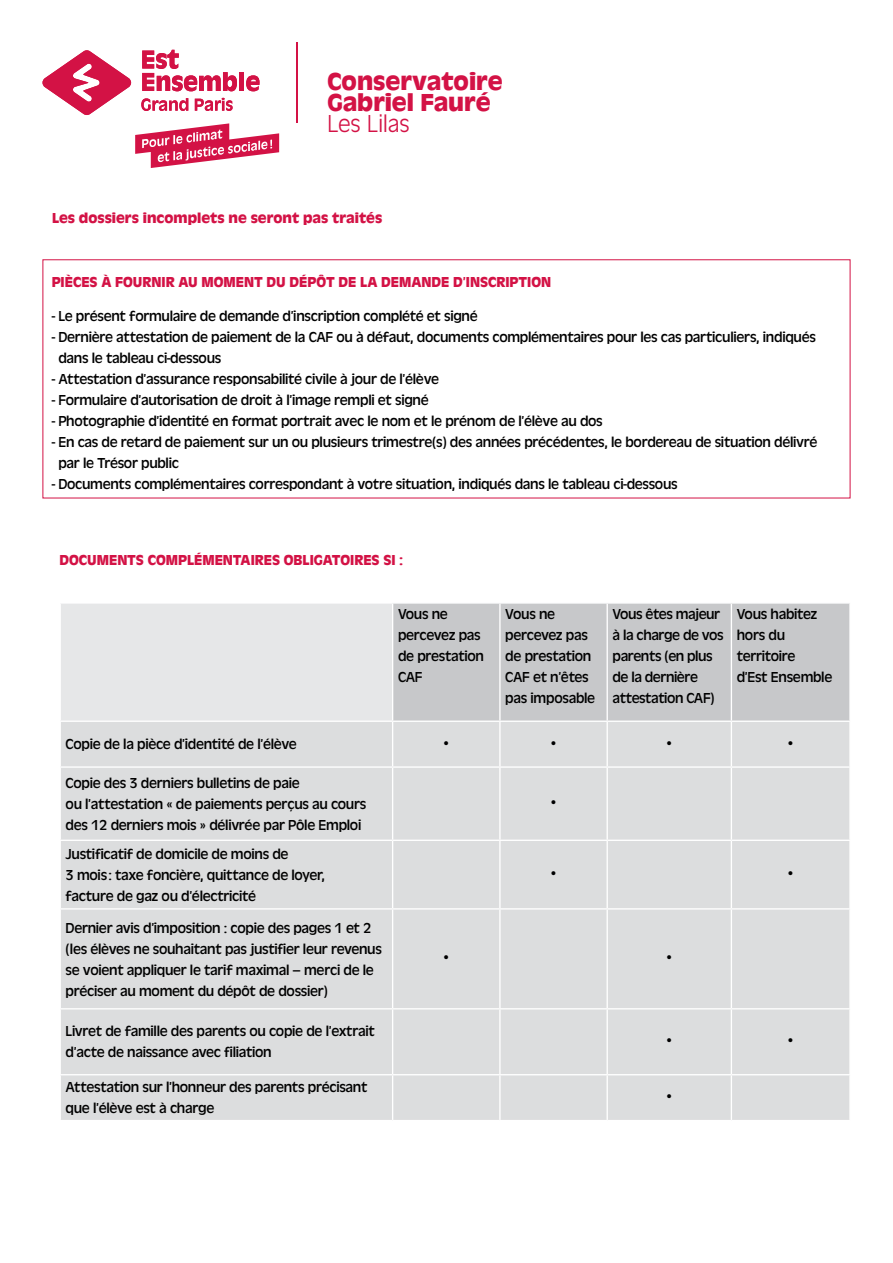
<style>
.page{position:relative;width:893px;height:1263px;background:#fff}
.page>*{position:absolute;margin:0;border:0;box-sizing:border-box;transform-origin:0 0}
.t1{font:700 25.5px/21px "Antique Oli";color:#d31245}
.t2{font:300 25.5px "Antique Oli";color:#d31245}
.t3{font:15px/21px "Antique Oli";letter-spacing:-.02em;color:#000}
.t4{font:700 15px "Antique Oli";color:#d31245}
.t5{font:14.25px "Antique Oli";color:#000}
</style>
<div class="page">
<svg style="left:43px;top:50px;width:88px;height:65px"></svg>
<svg style="left:141px;top:98px;width:47px;height:13px"></svg>
<svg style="left:195px;top:98px;width:38px;height:13px"></svg>
<svg style="left:142px;top:50px;width:95px;height:41px"></svg>
<div style="left:239px;top:72px;width:5px;height:19px;background:#d31245"></div>
<svg style="left:246px;top:75px;width:13px;height:16px"></svg>
<svg style="left:135px;top:123px;width:144px;height:45px"></svg>
<hr style="left:297px;top:43px;width:1px;height:80px;background:#d31245">
<div style="left:60px;top:603px;width:333px;height:118px;background:#e6e7e8"></div>
<div style="left:393px;top:604px;width:456px;height:116px;background:#c7c8ca"></div>
<div style="left:61px;top:722px;width:788px;height:398px;background:#dcddde"></div>
<hr style="left:60px;top:602px;width:333px;height:2px;background:#fff">
<hr style="left:60px;top:604px;width:1px;height:116px;background:#fff">
<hr style="left:392px;top:604px;width:1px;height:116px;background:#fff">
<hr style="left:393px;top:840px;width:107px;height:1px;background:#fff">
<hr style="left:393px;top:908px;width:107px;height:1px;background:#fff">
<hr style="left:393px;top:766px;width:107px;height:2px;background:#fff">
<hr style="left:393px;top:1008px;width:107px;height:1px;background:#fff">
<hr style="left:393px;top:1074px;width:107px;height:1px;background:#fff">
<hr style="left:499px;top:604px;width:2px;height:116px;background:#fff">
<hr style="left:499px;top:768px;width:2px;height:72px;background:#fff">
<hr style="left:499px;top:841px;width:2px;height:67px;background:#fff">
<hr style="left:499px;top:909px;width:2px;height:99px;background:#fff">
<hr style="left:499px;top:722px;width:2px;height:44px;background:#fff">
<hr style="left:499px;top:1009px;width:2px;height:65px;background:#fff">
<hr style="left:499px;top:1075px;width:2px;height:45px;background:#fff">
<hr style="left:500px;top:840px;width:107px;height:1px;background:#fff">
<hr style="left:500px;top:908px;width:107px;height:1px;background:#fff">
<hr style="left:500px;top:766px;width:107px;height:2px;background:#fff">
<hr style="left:500px;top:1008px;width:107px;height:1px;background:#fff">
<hr style="left:500px;top:1074px;width:107px;height:1px;background:#fff">
<hr style="left:606px;top:604px;width:2px;height:116px;background:#fff">
<hr style="left:606px;top:768px;width:2px;height:72px;background:#fff">
<hr style="left:607px;top:840px;width:124px;height:1px;background:#fff">
<hr style="left:606px;top:841px;width:2px;height:67px;background:#fff">
<hr style="left:607px;top:908px;width:124px;height:1px;background:#fff">
<hr style="left:606px;top:909px;width:2px;height:99px;background:#fff">
<hr style="left:606px;top:722px;width:2px;height:44px;background:#fff">
<hr style="left:607px;top:766px;width:124px;height:2px;background:#fff">
<hr style="left:607px;top:1008px;width:124px;height:1px;background:#fff">
<hr style="left:606px;top:1009px;width:2px;height:65px;background:#fff">
<hr style="left:607px;top:1074px;width:124px;height:1px;background:#fff">
<hr style="left:606px;top:1075px;width:2px;height:45px;background:#fff">
<hr style="left:731px;top:604px;width:1px;height:116px;background:#fff">
<hr style="left:731px;top:768px;width:1px;height:72px;background:#fff">
<hr style="left:731px;top:840px;width:120px;height:1px;background:#fff">
<hr style="left:731px;top:841px;width:1px;height:67px;background:#fff">
<hr style="left:731px;top:908px;width:120px;height:1px;background:#fff">
<hr style="left:731px;top:909px;width:1px;height:99px;background:#fff">
<hr style="left:731px;top:722px;width:1px;height:44px;background:#fff">
<hr style="left:731px;top:766px;width:120px;height:2px;background:#fff">
<hr style="left:731px;top:1008px;width:120px;height:1px;background:#fff">
<hr style="left:731px;top:1009px;width:1px;height:65px;background:#fff">
<hr style="left:731px;top:1074px;width:120px;height:1px;background:#fff">
<hr style="left:731px;top:1075px;width:1px;height:45px;background:#fff">
<hr style="left:392px;top:768px;width:1px;height:72px;background:#fff">
<hr style="left:60px;top:840px;width:333px;height:1px;background:#fff">
<hr style="left:392px;top:841px;width:1px;height:67px;background:#fff">
<hr style="left:60px;top:908px;width:333px;height:1px;background:#fff">
<hr style="left:392px;top:909px;width:1px;height:99px;background:#fff">
<hr style="left:60px;top:720px;width:333px;height:2px;background:#fff">
<hr style="left:392px;top:722px;width:1px;height:44px;background:#fff">
<hr style="left:60px;top:766px;width:333px;height:2px;background:#fff">
<hr style="left:60px;top:1008px;width:333px;height:1px;background:#fff">
<hr style="left:392px;top:1009px;width:1px;height:65px;background:#fff">
<hr style="left:60px;top:1074px;width:333px;height:1px;background:#fff">
<hr style="left:392px;top:1075px;width:1px;height:45px;background:#fff">
<h1 class="t1" style="left:327px;top:71px;width:177px">Conservatoire<br>Gabriel Fauré</h1>
<h1 class="t2" style="left:327px;top:110px;width:84px">Les Lilas</h1>
<p class="t4" style="left:52px;top:210px;width:332px">Les dossiers incomplets ne seront pas traités</p>
<p class="t4" style="left:52px;top:274px;width:501px">PIÈCES À FOURNIR AU MOMENT DU DÉPÔT DE LA DEMANDE D’INSCRIPTION</p>
<p class="t3" style="left:52px;top:306px;width:428px">- Le présent formulaire de demande d’inscription complété et signé</p>
<p class="t3" style="left:58px;top:327px;width:759px;text-indent:-7px">- Dernière attestation de paiement de la CAF ou à défaut, documents complémentaires pour les cas particuliers, indiqués dans le tableau ci-dessous</p>
<p class="t3" style="left:52px;top:369px;width:389px">- Attestation d’assurance responsabilité civile à jour de l’élève</p>
<p class="t3" style="left:52px;top:390px;width:379px">- Formulaire d’autorisation de droit à l’image rempli et signé</p>
<p class="t3" style="left:52px;top:411px;width:553px">- Photographie d’identité en format portrait avec le nom et le prénom de l’élève au dos</p>
<p class="t3" style="left:58px;top:432px;width:760px;text-indent:-7px">- En cas de retard de paiement sur un ou plusieurs trimestre(s) des années précédentes, le bordereau de situation délivré par le Trésor public</p>
<p class="t3" style="left:52px;top:474px;width:627px">- Documents complémentaires correspondant à votre situation, indiqués dans le tableau ci-dessous</p>
<p class="t4" style="left:60px;top:552px;width:345px">DOCUMENTS COMPLÉMENTAIRES OBLIGATOIRES SI :</p>
<p class="t3" style="left:398px;top:603px;width:88px">Vous ne percevez pas de prestation<br>CAF</p>
<p class="t3" style="left:505px;top:603px;width:91px">Vous ne percevez pas de prestation<br>CAF et n’êtes pas imposable</p>
<p class="t3" style="left:613px;top:603px;width:112px">Vous êtes majeur à la charge de vos parents (en plus de la dernière attestation CAF)</p>
<p class="t3" style="left:737px;top:603px;width:97px">Vous habitez hors du territoire<br>d’Est Ensemble</p>
<p class="t3" style="left:66px;top:734px;width:233px">Copie de la pièce d’identité de l’élève</p>
<p class="t5" style="left:441px;top:735px;width:11px">•</p>
<p class="t5" style="left:549px;top:735px;width:11px">•</p>
<p class="t5" style="left:665px;top:735px;width:11px">•</p>
<p class="t5" style="left:786px;top:735px;width:11px">•</p>
<p class="t3" style="left:66px;top:773px;width:302px">Copie des 3 derniers bulletins de paie<br>ou l’attestation « de paiements perçus au cours des 12 derniers mois » délivrée par Pôle Emploi</p>
<p class="t5" style="left:549px;top:795px;width:11px">•</p>
<p class="t3" style="left:66px;top:843px;width:261px">Justificatif de domicile de moins de<br>3 mois: taxe foncière, quittance de loyer, facture de gaz ou d’électricité</p>
<p class="t3" style="left:66px;top:917px;width:318px">Dernier avis d’imposition : copie des pages 1 et 2 (les élèves ne souhaitant pas justifier leur revenus se voient appliquer le tarif maximal – merci de le préciser au moment du dépôt de dossier)</p>
<p class="t3" style="left:66px;top:1021px;width:311px">Livret de famille des parents ou copie de l’extrait d’acte de naissance avec filiation</p>
<p class="t3" style="left:66px;top:1077px;width:303px">Attestation sur l’honneur des parents précisant que l’élève est à charge</p>
<p class="t5" style="left:549px;top:865px;width:11px">•</p>
<p class="t5" style="left:786px;top:865px;width:11px">•</p>
<p class="t5" style="left:441px;top:950px;width:11px">•</p>
<p class="t5" style="left:665px;top:950px;width:11px">•</p>
<p class="t5" style="left:665px;top:1033px;width:11px">•</p>
<p class="t5" style="left:786px;top:1033px;width:11px">•</p>
<p class="t5" style="left:665px;top:1089px;width:11px">•</p>
</div>
